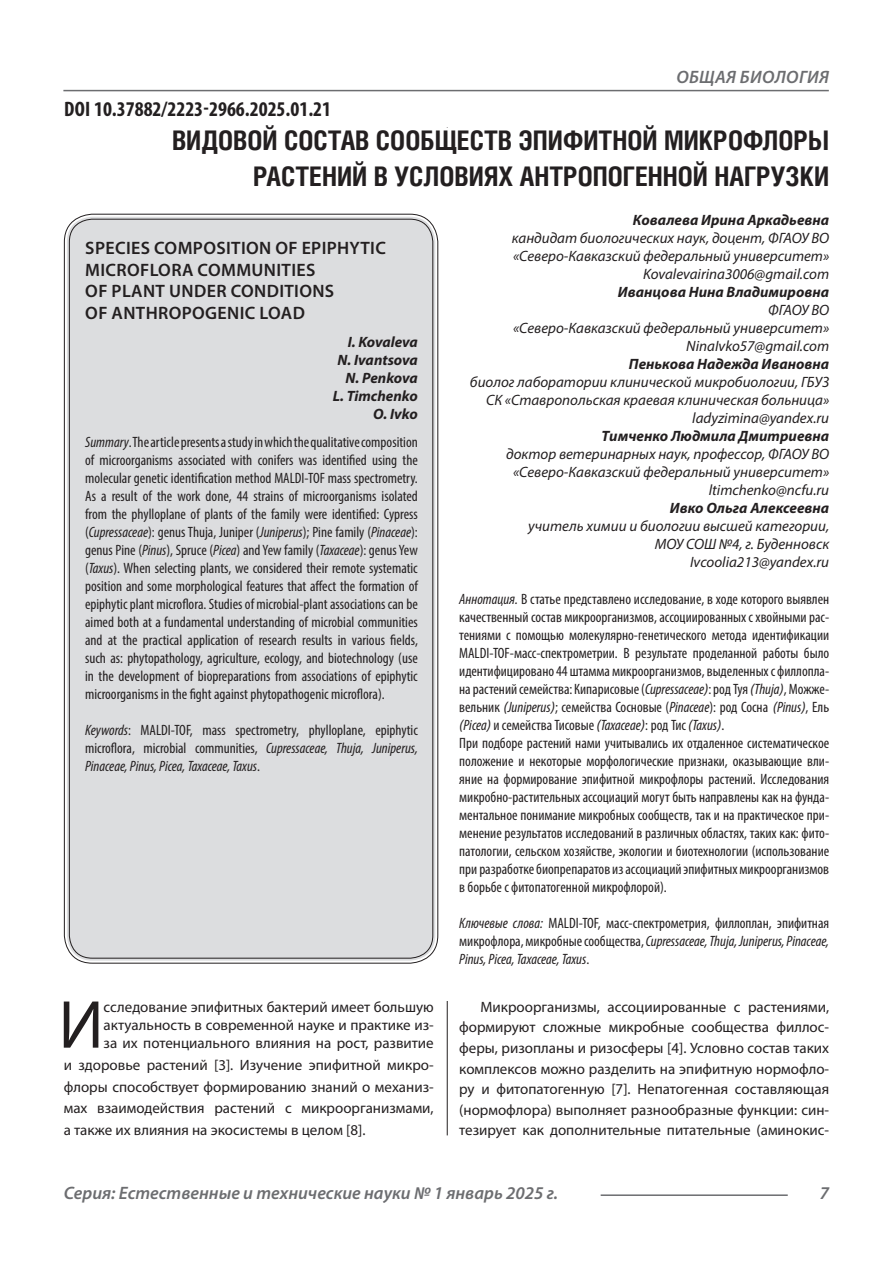
<style>
.page{position:relative;width:893px;height:1263px;background:#fff}
.page>*{position:absolute;margin:0;border:0;box-sizing:border-box;transform-origin:0 0}
.Статья_текст_первый{font:68.4px "Myriad Pro";color:#231f20}
.Статья_название{font:700 27px/36px "Helios Cond C";color:#231f20;text-align:right}
.ДОИ{font:700 condensed 21px "Myriad Pro";color:#231f20}
.Статья_название_англ{font:600 18px/21.6px "Myriad Pro";letter-spacing:.02em;color:#231f20}
.t1{font:italic 600 18px "Myriad Pro";color:#6c6d70}
.t2{font:italic 600 18px "Myriad Pro";letter-spacing:.02em;color:#6c6d70}
.Статья_аннотация_тек{font:condensed 15px/18px "Myriad Pro";color:#231f20;text-align:justify}
.Статья_аннотация_анг{font:condensed 15px/18px "Myriad Pro";color:#231f20;text-align:justify}
.Статья_автор_инфо{font:italic 15px/18px "Myriad Pro";color:#231f20;text-align:right}
.Статья_текст{font:15px/20.7px "Myriad Pro";color:#231f20;text-align:justify}
.Статья_текст_первый-2{font:15px/21.9px "Myriad Pro";color:#231f20;text-align:justify}
.Статья_автор_инфо-2{font:italic 700 15px "Myriad Pro";color:#231f20}
.Статья_автор_англ{font:italic 700 15px "Myriad Pro";color:#231f20}
.s1{font-style:italic}
.s2{font-style:italic;font-stretch:normal}
</style>
<div class="page">
<hr style="left:447px;top:128px;width:1px;height:1007px;background:#231f20">
<hr style="left:63px;top:90px;width:766px;height:1px;background:#6c6d70">
<hr style="left:601px;top:1194px;width:187px;height:2px;background:#6c6d70">
<div style="left:67px;top:217px;width:368px;height:744px;background:#dcdddf;border-radius:26px"></div>
<p class="t2" style="left:676px;top:66px;width:154px">ОБЩАЯ БИОЛОГИЯ</p>
<p class="Статья_название" style="left:172px;top:121px;width:659px">ВИДОВОЙ СОСТАВ СООБЩЕСТВ ЭПИФИТНОЙ МИКРОФЛОРЫ<br>РАСТЕНИЙ В УСЛОВИЯХ АНТРОПОГЕННОЙ НАГРУЗКИ</p>
<p class="Статья_автор_инфо-2" style="left:633px;top:210px;width:198px">Ковалева Ирина Аркадьевна</p>
<p class="Статья_автор_инфо" style="left:512px;top:229px;width:319px;text-align:left">кандидат биологических наук, доцент, ФГАОУ ВО «Северо-Кавказский федеральный университет»</p>
<p class="Статья_автор_инфо" style="left:643px;top:265px;width:187px">Kovalevairina3006@gmail.com</p>
<p class="Статья_автор_инфо-2" style="left:618px;top:282px;width:213px">Иванцова Нина Владимировна</p>
<p class="Статья_автор_инфо" style="left:513px;top:301px;width:318px">ФГАОУ ВО<br>«Северо-Кавказский федеральный университет»</p>
<p class="Статья_автор_инфо" style="left:686px;top:337px;width:144px">NinaIvko57@gmail.com</p>
<p class="Статья_автор_инфо-2" style="left:629px;top:354px;width:202px">Пенькова Надежда Ивановна</p>
<p class="Статья_автор_инфо" style="left:470px;top:373px;width:361px">биолог лаборатории клинической микробиологии, ГБУЗ<br>СК «Ставропольская краевая клиническая больница»</p>
<p class="Статья_автор_инфо" style="left:692px;top:409px;width:138px">ladyzimina@yandex.ru</p>
<p class="Статья_автор_инфо-2" style="left:601px;top:426px;width:229px">Тимченко Людмила Дмитриевна</p>
<p class="Статья_автор_инфо" style="left:506px;top:445px;width:324px;text-align:center">доктор ветеринарных наук, профессор, ФГАОУ ВО «Северо-Кавказский федеральный университет»</p>
<p class="Статья_автор_инфо" style="left:709px;top:481px;width:122px">ltimchenko@ncfu.ru</p>
<p class="Статья_автор_инфо-2" style="left:670px;top:498px;width:161px">Ивко Ольга Алексеевна</p>
<p class="Статья_автор_инфо" style="left:528px;top:517px;width:303px">учитель химии и биологии высшей категории,<br>МОУ СОШ №4, г. Буденновск</p>
<p class="Статья_автор_инфо" style="left:690px;top:553px;width:141px">Ivcoolia213@yandex.ru</p>
<p class="Статья_аннотация_тек" style="left:459px;top:589px;width:371px"><span class="s1">Аннотация.</span> В статье представлено исследование, в ходе которого выявлен качественный состав микроорганизмов, ассоциированных с хвойными рас&shy;тениями с помощью молекулярно-генетического метода идентификации MALDI-TOF-масс-спектрометрии. В результате проделанной работы было идентифицировано 44 штамма микроорганизмов, выделенных с филлопла&shy;на растений семейства: Кипарисовые (<span class="s1">Cupressaceae</span><span class="s2">)</span>: род Туя <span class="s2">(</span><span class="s1">Thuja</span><span class="s2">)</span>, Можже&shy;вельник <span class="s2">(</span><span class="s1">Juniperus</span><span class="s2">)</span>; семейства Сосновые (<span class="s1">Pinaceae</span>): род Сосна <span class="s2">(</span><span class="s1">Pinus</span><span class="s2">)</span>, Ель <span class="s2">(</span><span class="s1">Picea</span><span class="s2">)</span> и семейства Тисовые <span class="s2">(</span><span class="s1">Taxaceae</span><span class="s2">)</span>: род Тис <span class="s2">(</span><span class="s1">Taxus</span><span class="s2">)</span>.</p>
<p class="Статья_аннотация_тек" style="left:459px;top:733px;width:371px">При подборе растений нами учитывались их отдаленное систематическое положение и некоторые морфологические признаки, оказывающие вли&shy;яние на формирование эпифитной микрофлоры растений. Исследования микробно-растительных ассоциаций могут быть направлены как на фунда&shy;ментальное понимание микробных сообществ, так и на практическое при&shy;менение результатов исследований в различных областях, таких как: фито&shy;патологии, сельском хозяйстве, экологии и биотехнологии (использование при разработке биопрепаратов из ассоциаций эпифитных микроорганизмов в борьбе с фитопатогенной микрофлорой).</p>
<p class="Статья_аннотация_тек" style="left:459px;top:913px;width:371px"><span class="s1">Ключевые слова:</span> MALDI-TOF, масс-спектрометрия, филлоплан, эпифитная микрофлора, микробные сообщества, <span class="s1">Cupressaceae, Thuja, Juniperus, Pinaceae, Pinus, Picea, Taxaceae, Taxus</span>.</p>
<p class="ДОИ" style="left:64px;top:96px;width:269px">DOI 10.37882/2223-2966.2025.01.21</p>
<p class="Статья_название_англ" style="left:85px;top:237px;width:302px">SPECIES COMPOSITION OF EPIPHYTIC<br>MICROFLORA COMMUNITIES<br>OF PLANT UNDER CONDITIONS<br>OF ANTHROPOGENIC LOAD</p>
<p class="Статья_автор_англ" style="left:348px;top:332px;width:72px">I. Kovaleva</p>
<p class="Статья_автор_англ" style="left:337px;top:350px;width:82px">N. Ivantsova</p>
<p class="Статья_автор_англ" style="left:345px;top:368px;width:74px">N. Penkova</p>
<p class="Статья_автор_англ" style="left:333px;top:386px;width:86px">L. Timchenko</p>
<p class="Статья_автор_англ" style="left:373px;top:404px;width:46px">O. Ivko</p>
<p class="Статья_аннотация_анг" style="left:85px;top:432px;width:334px"><span class="s1">Summary</span>. The article presents a study in which the qualitative composition of microorganisms associated with conifers was identified using the molecular genetic identification method MALDI-TOF mass spectrometry.<br>As a result of the work done, 44 strains of microorganisms isolated from the phylloplane of plants of the family were identified: Cypress (<span class="s1">Cupressaceae</span>): genus Thuja, Juniper (<span class="s1">Juniperus</span>); Pine family (<span class="s1">Pinaceae</span>): genus Pine (<span class="s1">Pinus</span>), Spruce (<span class="s1">Picea</span>) and Yew family (<span class="s1">Taxaceae</span>): genus Yew (<span class="s1">Taxus</span>). When selecting plants, we considered their remote systematic position and some morphological features that affect the formation of epiphytic plant microflora. Studies of microbial-plant associations can be aimed both at a fundamental understanding of microbial communities and at the practical application of research results in various fields, such as: phytopathology, agriculture, ecology, and biotechnology (use in the development of biopreparations from associations of epiphytic microorganisms in the fight against phytopathogenic microflora).</p>
<p class="Статья_аннотация_анг" style="left:85px;top:720px;width:334px"><span class="s1">Keywords</span>: MALDI-TOF, mass spectrometry, phylloplane, epiphytic microflora, microbial communities, <span class="s1">Cupressaceae, Thuja, Juniperus, Pinaceae, Pinus, Picea, Taxaceae, Taxus</span>.</p>
<p class="Статья_текст_первый" style="left:59px;top:982px;width:47px">И</p>
<p class="Статья_текст_первый-2" style="left:104px;top:997px;width:332px;line-height:18px">сследование эпифитных бактерий имеет большую актуальность в современной науке и практике из&shy;за их потенциального влияния на рост, развитие</p>
<p class="Статья_текст_первый-2" style="left:64px;top:1053px;width:371px">и здоровье растений [3]. Изучение эпифитной микро&shy;флоры способствует формированию знаний о механиз&shy;мах взаимодействия растений с микроорганизмами, а также их влияния на экосистемы в целом [8].</p>
<p class="Статья_текст" style="left:459px;top:996px;width:371px;text-indent:21px">Микроорганизмы, ассоциированные с растениями, формируют сложные микробные сообщества филлос&shy;феры, ризопланы и ризосферы [4]. Условно состав таких комплексов можно разделить на эпифитную нормофло&shy;ру и фитопатогенную [7]. Непатогенная составляющая (нормофлора) выполняет разнообразные функции: син&shy;тезирует как дополнительные питательные (аминокис-</p>
<p class="t1" style="left:64px;top:1182px;width:496px">Серия: Естественные и технические науки № 1 январь 2025 г.</p>
<p class="t1" style="left:820px;top:1182px;width:11px">7</p>
</div>
